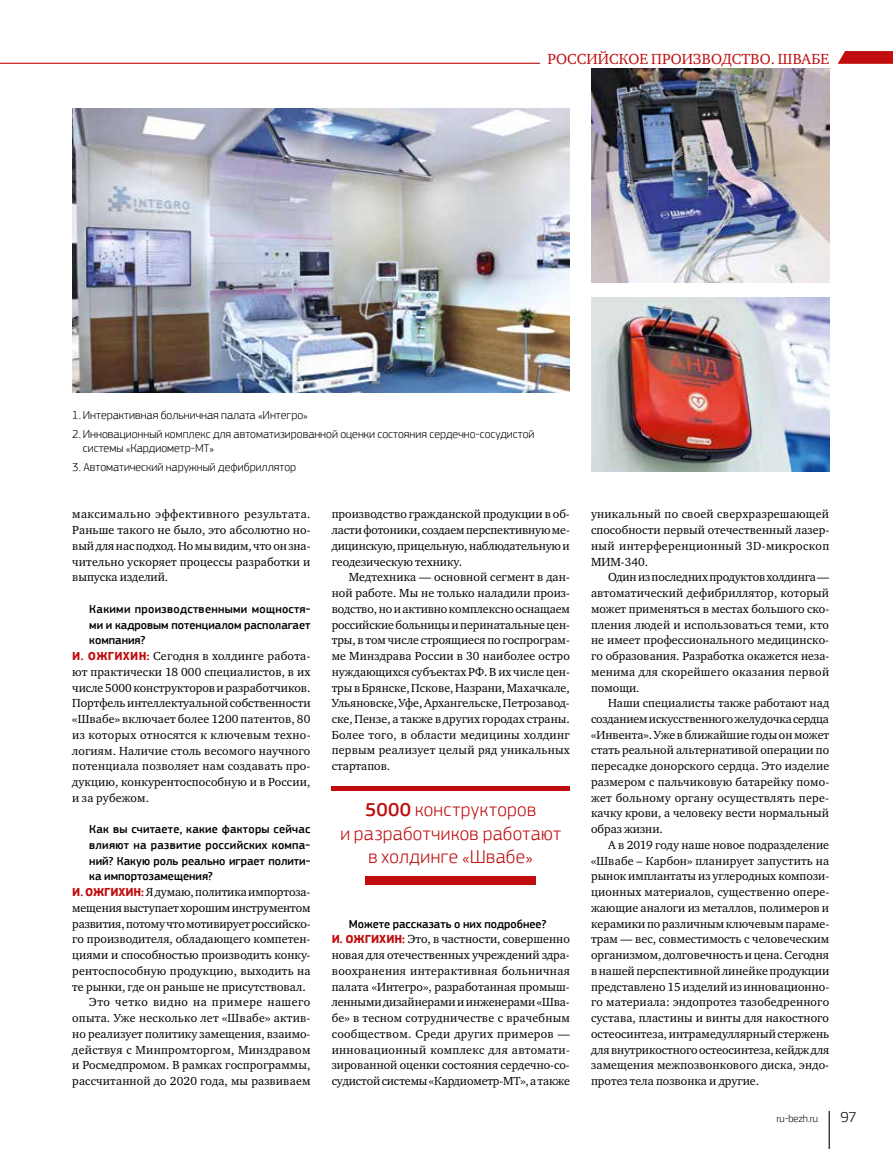
<style>
.page{position:relative;width:893px;height:1149px;background:#fff}
.page>*{position:absolute;margin:0;border:0;box-sizing:border-box;transform-origin:0 0}
.t1{font:300 19.5px/23.4px "PF Square Sans Pro";letter-spacing:.02em;color:#c00d0e;text-align:center}
.t2{font:15px "Charter ITC";letter-spacing:.01em;color:#c00d0e}
.t3{font:300 15px "PF Square Sans Pro";color:#000}
.t4{font:12px/15.8px "Charter ITC";letter-spacing:.005em;color:#000;text-align:justify}
.t5{font:500 12px/15.8px "PF Square Sans Pro";color:#000;text-align:justify}
.t6{font:300 12px/14.4px "PF Square Sans Pro";color:#000}
.t7{font:12px "Charter ITC";letter-spacing:.04em;color:#000}
.t8{font:300 10.5px "PF Square Sans Pro";color:#000}
.s1{font-family:"PF Square Sans Pro";font-weight:700;color:#c00d0e}
.s2{font-weight:500}
</style>
<div class="page">
<img style="left:72px;top:109px;width:498px;height:283px">
<img style="left:591px;top:297px;width:238px;height:174px">
<img style="left:591px;top:68px;width:238px;height:214px">
<div style="left:332px;top:785px;width:238px;height:5px;background:#c00d0e"></div>
<div style="left:366px;top:875px;width:170px;height:9px;background:#c00d0e"></div>
<hr style="left:829px;top:1110px;width:1px;height:38px;background:#000">
<hr style="left:0;top:63px;width:540px;height:1px;background:#c00d0e">
<svg style="left:838px;top:51px;width:55px;height:13px"></svg>
<p class="t2" style="left:547px;top:49px;width:283px">РОССИЙСКОЕ ПРОИЗВОДСТВО. ШВАБЕ</p>
<p class="t6" style="left:72px;top:408px;width:237px">1. Интерактивная больничная палата «Интегро»</p>
<p class="t6" style="left:83px;top:426px;width:453px;text-indent:-11px">2. Инновационный комплекс для автоматизированной оценки состояния сердечно-сосудистой системы «Кардиометр-МТ»</p>
<p class="t6" style="left:72px;top:459px;width:225px">3. Автоматический наружный дефибриллятор</p>
<p class="t4" style="left:72px;top:506px;width:240px">максимально эффективного результата.<br>Раньше такого не было, это абсолютно но&shy;вый для нас подход. Но мы видим, что он зна&shy;чительно ускоряет процессы разработки и выпуска изделий.</p>
<p class="t5" style="left:89px;top:601px;width:223px">Какими производственными мощностя&shy;ми и кадровым потенциалом располагает компания?</p>
<p class="t4" style="left:72px;top:647px;width:240px"><span class="s1">И. ОЖГИХИН:</span> Сегодня в холдинге работа&shy;ют практически 18 000 специалистов, в их числе 5000 конструкторов и разработчиков.<br>Портфель интеллектуальной собственности «Швабе» включает более 1200 патентов, 80 из которых относятся к ключевым техно&shy;логиям. Наличие столь весомого научного потенциала позволяет нам создавать про&shy;дукцию, конкурентоспособную и в России, и за рубежом.</p>
<p class="t5" style="left:89px;top:821px;width:223px">Как вы считаете, какие факторы сейчас влияют на развитие российских компа&shy;ний? Какую роль реально играет полити&shy;ка импортозамещения?</p>
<p class="t4" style="left:72px;top:883px;width:240px"><span class="s1">И. ОЖГИХИН:</span> Я думаю, политика импортоза-</p>
<p class="t4" style="left:72px;top:899px;width:240px">мещения выступает хорошим инструментом</p>
<p class="t4" style="left:72px;top:915px;width:240px">развития, потому что мотивирует российско-</p>
<p class="t4" style="left:72px;top:931px;width:240px">го производителя, обладающего компетен-</p>
<p class="t4" style="left:72px;top:946px;width:240px">циями и способностью производить конку-</p>
<p class="t4" style="left:72px;top:962px;width:240px">рентоспособную продукцию, выходить на</p>
<p class="t4" style="left:72px;top:978px;width:235px">те рынки, где он раньше не присутствовал.</p>
<p class="t7" style="left:89px;top:994px;width:223px">Это четко видно на примере нашего</p>
<p class="t4" style="left:72px;top:1009px;width:240px">опыта. Уже несколько лет «Швабе» актив-</p>
<p class="t4" style="left:72px;top:1025px;width:240px">но реализует политику замещения, взаимо-</p>
<p class="t4" style="left:72px;top:1041px;width:240px">действуя с Минпромторгом, Минздравом</p>
<p class="t4" style="left:72px;top:1057px;width:240px">и Росмедпромом. В рамках госпрограммы,</p>
<p class="t4" style="left:72px;top:1072px;width:240px">рассчитанной до 2020 года, мы развиваем</p>
<p class="t4" style="left:332px;top:506px;width:240px">производство гражданской продукции в об&shy;ласти фотоники, создаем перспективную ме&shy;дицинскую, прицельную, наблюдательную и геодезическую технику.</p>
<p class="t4" style="left:332px;top:569px;width:240px;text-indent:17px">Медтехника — основной сегмент в дан&shy;ной работе. Мы не только наладили произ&shy;водство, но и активно комплексно оснащаем российские больницы и перинатальные цен&shy;тры, в том числе строящиеся по госпрограм&shy;ме Минздрава России в 30 наиболее остро нуждающихся субъектах РФ. В их числе цен&shy;тры в Брянске, Пскове, Назрани, Махачкале, Ульяновске, Уфе, Архангельске, Петрозавод&shy;ске, Пензе, а также в других городах страны.<br>Более того, в области медицины холдинг первым реализует целый ряд уникальных стартапов.</p>
<h1 class="t1" style="left:340px;top:797px;width:222px"><span class="s2">5000</span> конструкторов<br>и разработчиков работают в холдинге «Швабе»</h1>
<p class="t5" style="left:349px;top:915px;width:199px">Можете рассказать о них подробнее?</p>
<p class="t4" style="left:332px;top:931px;width:240px"><span class="s1">И. ОЖГИХИН:</span> Это, в частности, совершенно новая для отечественных учреждений здра&shy;воохранения интерактивная больничная палата «Интегро», разработанная промыш&shy;ленными дизайнерами и инженерами «Шва&shy;бе» в тесном сотрудничестве с врачебным сообществом. Среди других примеров — инновационный комплекс для автомати&shy;зированной оценки состояния сердечно-со&shy;судистой системы «Кардиометр-МТ», а также</p>
<p class="t4" style="left:591px;top:506px;width:240px">уникальный по своей сверхразрешающей способности первый отечественный лазер&shy;ный интерференционный 3D-микроскоп МИМ-340.</p>
<p class="t4" style="left:591px;top:569px;width:240px;text-indent:17px">Один из последних продуктов холдинга— автоматический дефибриллятор, который может применяться в местах большого ско&shy;пления людей и использоваться теми, кто не имеет профессионального медицинско&shy;го образования. Разработка окажется неза&shy;менима для скорейшего оказания первой помощи.</p>
<p class="t4" style="left:591px;top:695px;width:240px;text-indent:17px">Наши специалисты также работают над созданием искусственного желудочка сердца «Инвента». Уже в ближайшие годы он может стать реальной альтернативой операции по пересадке донорского сердца. Это изделие размером с пальчиковую батарейку помо&shy;жет больному органу осуществлять пере&shy;качку крови, а человеку вести нормальный образ жизни.</p>
<p class="t4" style="left:591px;top:836px;width:240px;text-indent:17px">А в 2019 году наше новое подразделение «Швабе – Карбон» планирует запустить на рынок имплантаты из углеродных компози&shy;ционных материалов, существенно опере&shy;жающие аналоги из металлов, полимеров и керамики по различным ключевым параме&shy;трам — вес, совместимость с человеческим организмом, долговечность и цена. Сегодня в нашей перспективной линейке продукции представлено 15 изделий из инновационно&shy;го материала: эндопротез тазобедренного сустава, пластины и винты для накостного остеосинтеза, интрамедуллярный стержень для внутрикостного остеосинтеза, кейдж для замещения межпозвонкового диска, эндо&shy;протез тела позвонка и другие.</p>
<p class="t8" style="left:777px;top:1112px;width:43px">ru-bezh.ru</p>
<p class="t3" style="left:840px;top:1108px;width:18px">97</p>
</div>
